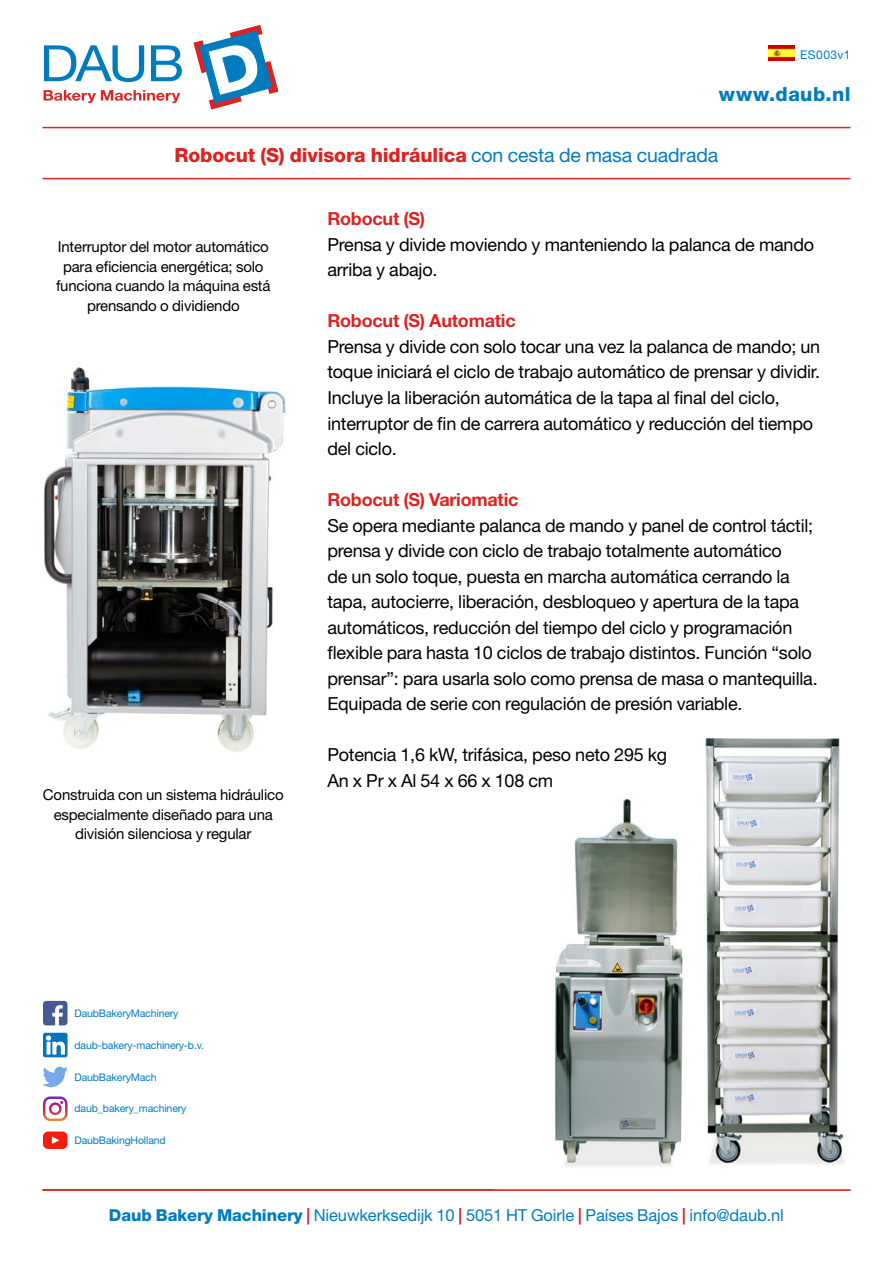
<style>
.page{position:relative;width:893px;height:1263px;background:#fff}
.page>*{position:absolute;margin:0;border:0;box-sizing:border-box;transform-origin:0 0}
.t1{font:800 19.5px "Helvetica Neue LT Std";letter-spacing:-.005em;color:#dd2322}
.t2{font:800 19.5px "Helvetica Neue LT Std";letter-spacing:.02em;color:#007cbe}
.t3{font:18px/25.5px "Helvetica Neue LT Std";letter-spacing:-.015em;color:#000}
.t4{font:700 18px "Helvetica Neue LT Std";letter-spacing:-.015em;color:#dd2322}
.t5{font:16.5px "Helvetica Neue LT Std";letter-spacing:-.005em;color:#007cbe}
.t6{font:15px/19.5px "Helvetica Neue LT Std";letter-spacing:-.015em;color:#000;text-align:center}
.t7{font:12px "Helvetica Neue LT Std";letter-spacing:.035em;color:#007cbe}
.t8{font:10.5px "Helvetica Neue LT Std";letter-spacing:-.015em;color:#007cbe}
.s1{font-weight:400;color:#007cbe}
.s2{font-weight:800}
.s3{font-weight:700;color:#dd2322}
</style>
<div class="page">
<img style="left:554px;top:738px;width:291px;height:429px">
<svg style="left:43px;top:1001px;width:25px;height:24px"></svg>
<svg style="left:43px;top:1033px;width:25px;height:24px"></svg>
<svg style="left:43px;top:1067px;width:25px;height:20px"></svg>
<svg style="left:43px;top:1131px;width:25px;height:18px"></svg>
<svg style="left:43px;top:1096px;width:25px;height:25px"></svg>
<img style="left:43px;top:367px;width:243px;height:385px">
<svg style="left:193px;top:25px;width:86px;height:85px"></svg>
<svg style="left:44px;top:45px;width:138px;height:37px"></svg>
<svg style="left:44px;top:90px;width:136px;height:13px"></svg>
<hr style="left:43px;top:1189px;width:807px;height:2px;background:#dd2322">
<hr style="left:43px;top:127px;width:807px;height:1px;background:#dd2322">
<hr style="left:43px;top:178px;width:807px;height:1px;background:#dd2322">
<img style="left:769px;top:45px;width:25px;height:16px">
<p class="t7" style="left:800px;top:47px;width:52px">ES003v1</p>
<p class="t2" style="left:719px;top:82px;width:133px">www.daub.nl</p>
<p class="t1" style="left:175px;top:143px;width:545px">Robocut (S) divisora hidráulica <span class="s1">con cesta de masa cuadrada</span></p>
<p class="t6" style="left:56px;top:237px;width:216px">Interruptor del motor automático para eficiencia energética; solo funciona cuando la máquina está prensando o dividiendo</p>
<p class="t6" style="left:43px;top:785px;width:242px">Construida con un sistema hidráulico especialmente diseñado para una división silenciosa y regular</p>
<p class="t4" style="left:327px;top:208px;width:99px">Robocut (S)</p>
<p class="t3" style="left:327px;top:232px;width:488px">Prensa y divide moviendo y manteniendo la palanca de mando arriba y abajo.</p>
<p class="t4" style="left:327px;top:310px;width:190px">Robocut (S) Automatic</p>
<p class="t3" style="left:327px;top:334px;width:494px">Prensa y divide con solo tocar una vez la palanca de mando; un toque iniciará el ciclo de trabajo automático de prensar y dividir.<br>Incluye la liberación automática de la tapa al final del ciclo, interruptor de fin de carrera automático y reducción del tiempo del ciclo.</p>
<p class="t4" style="left:327px;top:488px;width:193px">Robocut (S) Variomatic</p>
<p class="t3" style="left:327px;top:512px;width:492px">Se opera mediante palanca de mando y panel de control táctil; prensa y divide con ciclo de trabajo totalmente automático<br>de un solo toque, puesta en marcha automática cerrando la tapa, autocierre, liberación, desbloqueo y apertura de la tapa automáticos, reducción del tiempo del ciclo y programación flexible para hasta 10 ciclos de trabajo distintos. Función “solo prensar”: para usarla solo como prensa de masa o mantequilla.<br>Equipada de serie con regulación de presión variable.</p>
<p class="t3" style="left:327px;top:742px;width:341px">Potencia 1,6 kW, trifásica, peso neto 295 kg<br>An x Pr x Al 54 x 66 x 108 cm</p>
<p class="t8" style="left:74px;top:1007px;width:106px">DaubBakeryMachinery</p>
<p class="t8" style="left:74px;top:1039px;width:131px">daub-bakery-machinery-b.v.</p>
<p class="t8" style="left:74px;top:1071px;width:84px">DaubBakeryMach</p>
<p class="t8" style="left:74px;top:1102px;width:114px">daub_bakery_machinery</p>
<p class="t8" style="left:74px;top:1134px;width:93px">DaubBakingHolland</p>
<p class="t5" style="left:109px;top:1205px;width:676px"><span class="s2">Daub Bakery Machinery</span> <span class="s3">|</span> Nieuwkerksedijk 10 <span class="s3">|</span> 5051 HT Goirle <span class="s3">|</span> Países Bajos <span class="s3">|</span> info@daub.nl</p>
</div>
